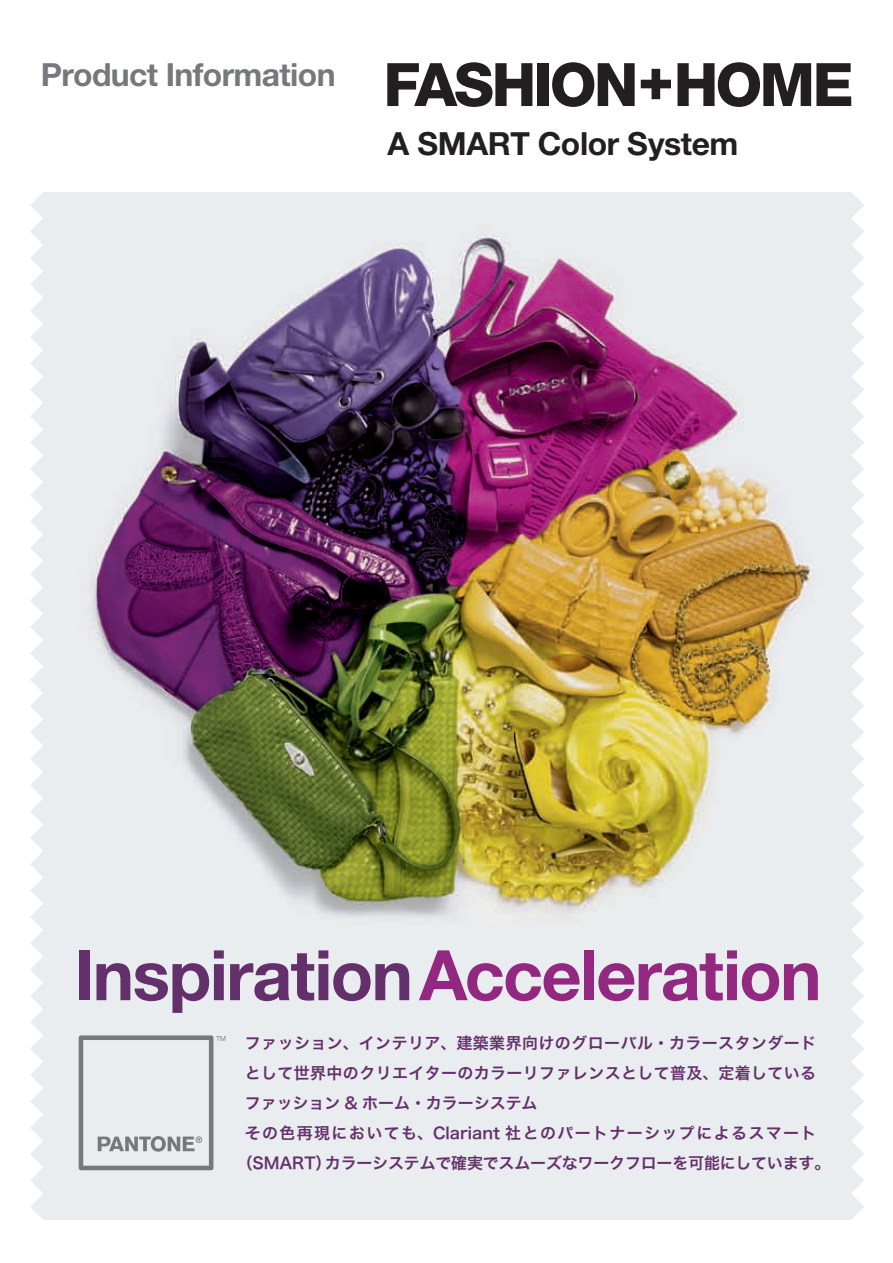
<style>
.page{position:relative;width:893px;height:1263px;background:#fff}
.page>*{position:absolute;margin:0;border:0;box-sizing:border-box;transform-origin:0 0}
.t1{font:700 69.75px "Helvetica Neue";letter-spacing:-.025em;color:#922880}
.t2{font:700 31.95px/68.7px "Helvetica Neue";letter-spacing:-.02em;color:#76787b}
.t3{font:15.9px "Hira Kaku Pro W6";letter-spacing:.025em;color:#64306b}
.t4{font:15.9px "Hira Kaku Pro W6";letter-spacing:-.01em;color:#64306b}
.t5{font:15.9px "Hira Kaku Pro W6";letter-spacing:.09em;color:#64306b}
.t6{font:15.9px "Hira Kaku Pro W6";color:#64306b}
.s1{font-weight:800;font-size:60px;color:#231f20}
.s2{color:#231f20}
.s3{color:#64306b}
</style>
<div class="page">
<img style="left:30px;top:192px;width:834px;height:1028px">
<svg style="left:79px;top:1035px;width:146px;height:135px;background:#d6d9dc"></svg>
<h2 class="t2" style="left:388px;top:40px;width:468px;text-indent:-347px">Product Information <span class="s1">FASHION+HOME<br></span><span class="s2">A SMART Color System</span></h2>
<h1 class="t1" style="left:74px;top:932px;width:749px"><span class="s3">Inspiration</span>Acceleration</h1>
<p class="t3" style="left:245px;top:1029px;width:573px">ファッション、インテリア、建築業界向けのグローバル・カラースタンダード</p>
<p class="t3" style="left:245px;top:1059px;width:573px">として世界中のクリエイターのカラーリファレンスとして普及、定着している</p>
<p class="t6" style="left:245px;top:1089px;width:294px">ファッション &amp; ホーム・カラーシステム</p>
<p class="t5" style="left:245px;top:1118px;width:573px">その色再現においても、Clariant 社とのパートナーシップによるスマート</p>
<p class="t4" style="left:237px;top:1148px;width:595px">（SMART）カラーシステムで確実でスムーズなワークフローを可能にしています。</p>
</div>
